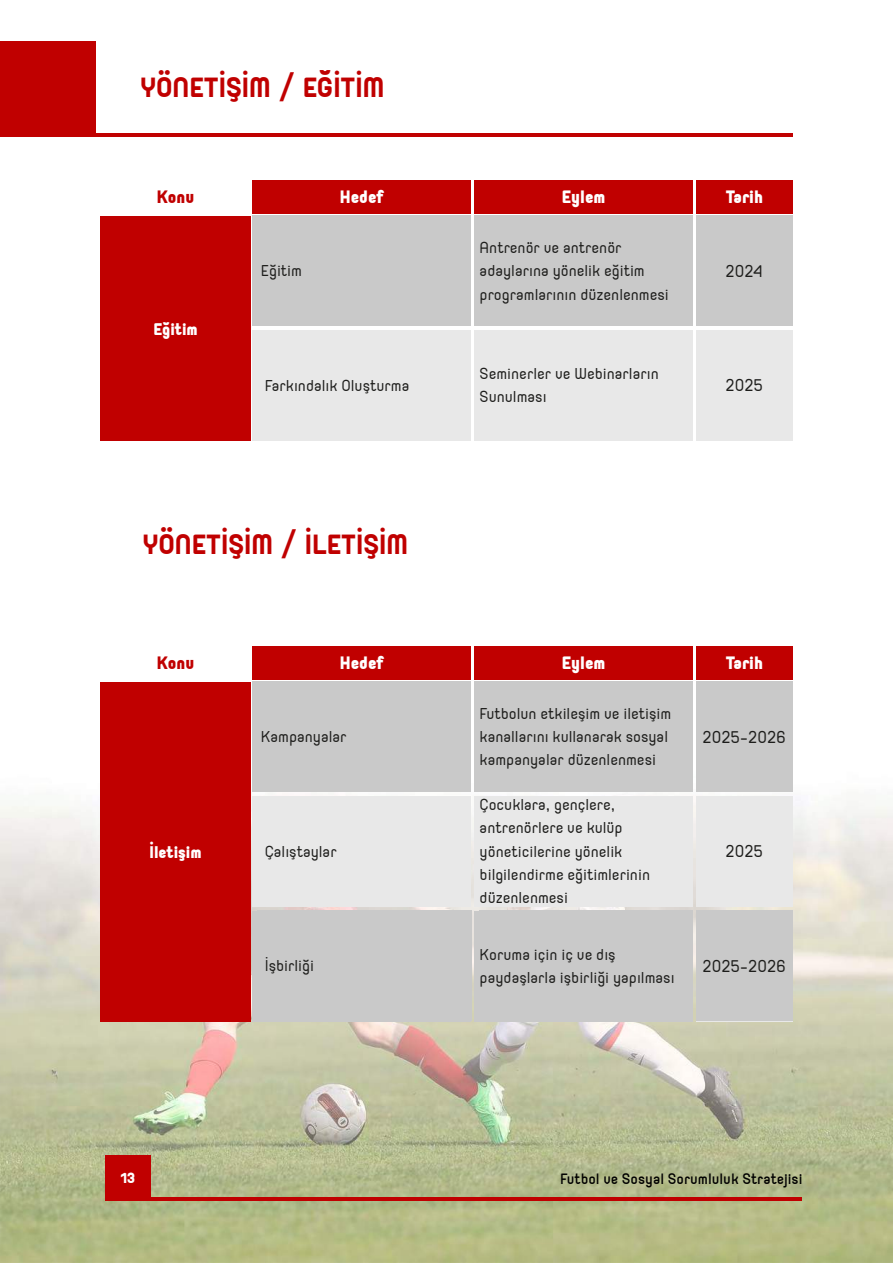
<style>
.page{position:relative;width:893px;height:1263px;background:#fff}
.page>*{position:absolute;margin:0;border:0;box-sizing:border-box;transform-origin:0 0}
.t1{font:800 34.5px "Orev";color:#c00000}
.t2{font:900 22.35px "Orev";color:#fff}
.t3{font:900 22.35px "Orev";color:#c00000}
.t4{font:21px "Orev";color:#1d1d1b}
.t5{font:900 21px "Orev";color:#fff}
.t6{font:19.5px/23.4px "Orev";color:#1d1d1b}
.t7{font:500 18.6px "Orev";color:#000}
.t8{font:900 18px "Orev";color:#fff}
</style>
<div class="page">
<img style="left:0;top:41px;width:893px;height:1222px">
<div style="left:0;top:41px;width:95px;height:96px;background:#c00000"></div>
<hr style="left:19px;top:133px;width:773px;height:4px;background:#c00000">
<hr style="left:109px;top:1197px;width:692px;height:3px;background:#c00000">
<div style="left:106px;top:1155px;width:45px;height:45px;background:#c00000"></div>
<div style="left:474px;top:646px;width:219px;height:33px;background:#c00000"></div>
<div style="left:252px;top:646px;width:219px;height:33px;background:#c00000"></div>
<div style="left:696px;top:646px;width:96px;height:33px;background:#c00000"></div>
<div style="left:100px;top:682px;width:151px;height:339px;background:#c00000"></div>
<div style="left:474px;top:681px;width:219px;height:111px;background:#c9c9c9"></div>
<div style="left:252px;top:681px;width:219px;height:111px;background:#c9c9c9"></div>
<div style="left:696px;top:681px;width:96px;height:111px;background:#c9c9c9"></div>
<div style="left:474px;top:796px;width:219px;height:110px;background:#e8e8e8"></div>
<div style="left:252px;top:796px;width:219px;height:110px;background:#e8e8e8"></div>
<div style="left:696px;top:796px;width:96px;height:110px;background:#e8e8e8"></div>
<div style="left:474px;top:911px;width:219px;height:110px;background:#c9c9c9"></div>
<div style="left:252px;top:911px;width:219px;height:110px;background:#c9c9c9"></div>
<div style="left:696px;top:911px;width:96px;height:110px;background:#c9c9c9"></div>
<div style="left:474px;top:180px;width:219px;height:34px;background:#c00000"></div>
<div style="left:252px;top:180px;width:219px;height:34px;background:#c00000"></div>
<div style="left:696px;top:180px;width:96px;height:34px;background:#c00000"></div>
<div style="left:100px;top:216px;width:151px;height:225px;background:#c00000"></div>
<div style="left:474px;top:216px;width:219px;height:110px;background:#c9c9c9"></div>
<div style="left:252px;top:216px;width:219px;height:110px;background:#c9c9c9"></div>
<div style="left:696px;top:216px;width:96px;height:110px;background:#c9c9c9"></div>
<div style="left:474px;top:330px;width:219px;height:111px;background:#e8e8e8"></div>
<div style="left:252px;top:330px;width:219px;height:111px;background:#e8e8e8"></div>
<div style="left:696px;top:330px;width:96px;height:111px;background:#e8e8e8"></div>
<h1 class="t1" style="left:140px;top:67px;width:246px">YÖNETİŞİM / EĞİTİM</h1>
<p class="t3" style="left:157px;top:183px;width:39px">Konu</p>
<p class="t5" style="left:153px;top:316px;width:46px">Eğitim</p>
<p class="t6" style="left:261px;top:258px;width:43px">Eğitim</p>
<p class="t2" style="left:340px;top:183px;width:45px">Hedef</p>
<p class="t2" style="left:562px;top:183px;width:45px">Eylem</p>
<p class="t2" style="left:726px;top:183px;width:39px">Tarih</p>
<p class="t6" style="left:480px;top:235px;width:191px">Antrenör ve antrenör adaylarına yönelik eğitim programlarının düzenlenmesi</p>
<p class="t4" style="left:726px;top:259px;width:39px">2024</p>
<p class="t6" style="left:265px;top:373px;width:146px">Farkındalık Oluşturma</p>
<p class="t6" style="left:480px;top:361px;width:181px">Seminerler ve Webinarların<br>Sunulması</p>
<p class="t4" style="left:726px;top:374px;width:39px">2025</p>
<h1 class="t1" style="left:142px;top:524px;width:267px">YÖNETİŞİM / İLETİŞİM</h1>
<p class="t3" style="left:157px;top:649px;width:39px">Konu</p>
<p class="t2" style="left:340px;top:649px;width:45px">Hedef</p>
<p class="t2" style="left:562px;top:649px;width:45px">Eylem</p>
<p class="t2" style="left:726px;top:649px;width:39px">Tarih</p>
<p class="t6" style="left:261px;top:724px;width:87px">Kampanyalar</p>
<p class="t6" style="left:480px;top:701px;width:193px">Futbolun etkileşim ve iletişim kanallarını kullanarak sosyal kampanyalar düzenlenmesi</p>
<p class="t4" style="left:703px;top:725px;width:85px">2025-2026</p>
<p class="t5" style="left:150px;top:839px;width:54px">İletişim</p>
<p class="t6" style="left:265px;top:839px;width:73px">Çalıştaylar</p>
<p class="t6" style="left:480px;top:792px;width:172px">Çocuklara, gençlere, antrenörlere ve kulüp yöneticilerine yönelik bilgilendirme eğitimlerinin düzenlenmesi</p>
<p class="t4" style="left:726px;top:839px;width:39px">2025</p>
<p class="t8" style="left:121px;top:1167px;width:15px">13</p>
<p class="t6" style="left:265px;top:953px;width:51px">İşbirliği</p>
<p class="t6" style="left:480px;top:942px;width:196px">Koruma için iç ve dış paydaşlarla işbirliği yapılması</p>
<p class="t4" style="left:703px;top:954px;width:85px">2025-2026</p>
<p class="t7" style="left:560px;top:1168px;width:244px">Futbol ve Sosyal Sorumluluk Stratejisi</p>
</div>
